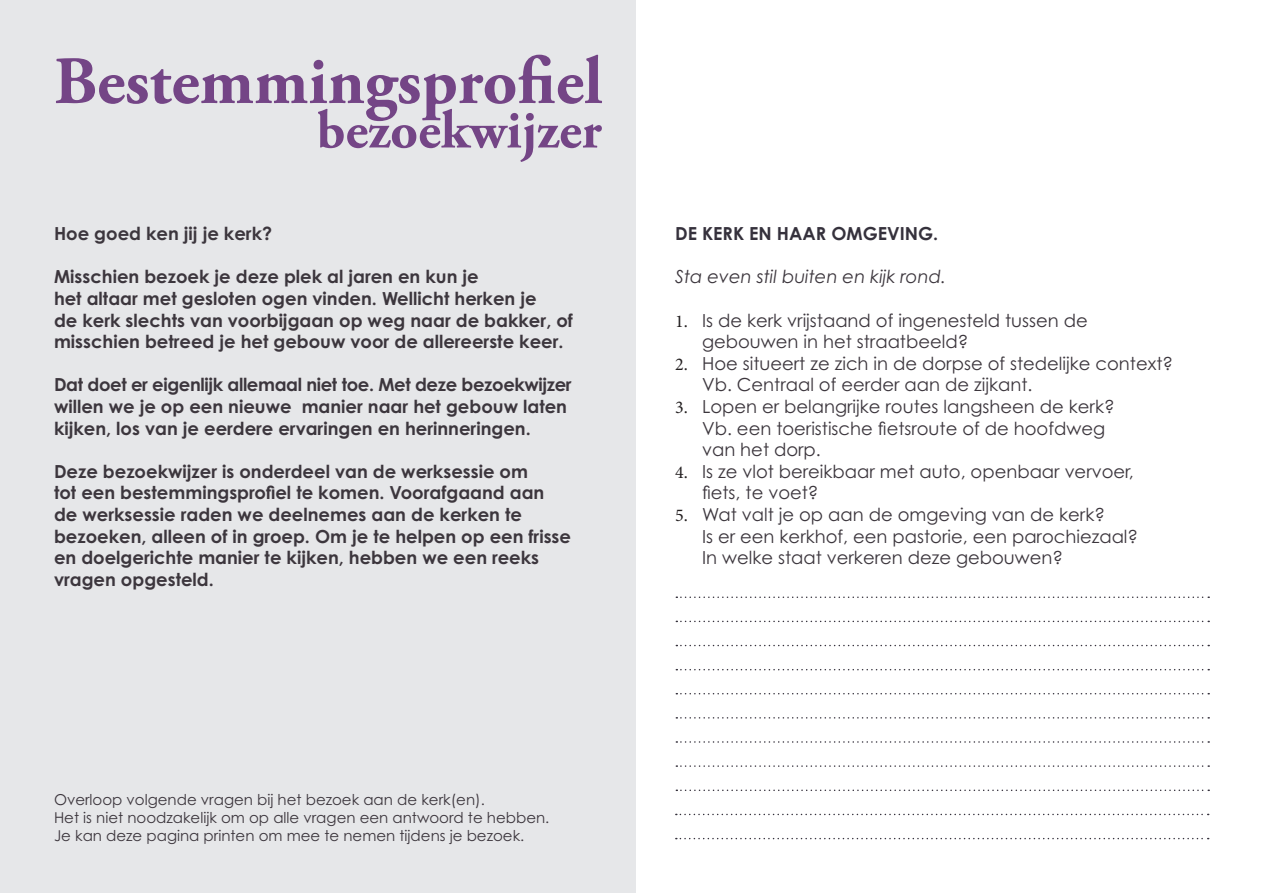
<style>
.page{position:relative;width:1263px;height:893px;background:#fff}
.page>*{position:absolute;margin:0;border:0;box-sizing:border-box;transform-origin:0 0}
.t1{font:700 67.5px "Adobe Garamond Pro";color:#744586}
.t2{font:700 54px "Adobe Garamond Pro";color:#744586}
.t3{font:700 18px/21.6px "Century Gothic Pro";color:#3c363d}
.t4{font:18px/21.6px "Century Gothic Pro";color:#3c363d}
.t5{font:italic 18px "Century Gothic Pro";color:#3c363d}
.t6{font:700 18px "Century Gothic Pro";color:#35313c}
.t7{font:15px/18px "Century Gothic Pro";color:#3c363d}
.s1{font-family:"Minion Pro";color:#231f20}
</style>
<div class="page">
<div style="left:0;top:0;width:636px;height:893px;background:#e6e7e9"></div>
<svg style="left:676px;top:596px;width:533px;height:2px"></svg>
<svg style="left:676px;top:693px;width:533px;height:1px"></svg>
<svg style="left:676px;top:645px;width:533px;height:1px"></svg>
<svg style="left:676px;top:741px;width:533px;height:2px"></svg>
<svg style="left:676px;top:838px;width:533px;height:1px"></svg>
<svg style="left:676px;top:621px;width:533px;height:1px"></svg>
<svg style="left:676px;top:717px;width:533px;height:2px"></svg>
<svg style="left:676px;top:814px;width:533px;height:1px"></svg>
<svg style="left:676px;top:669px;width:533px;height:1px"></svg>
<svg style="left:676px;top:765px;width:533px;height:2px"></svg>
<svg style="left:676px;top:789px;width:533px;height:2px"></svg>
<p class="t1" style="left:54px;top:42px;width:550px">Bestemmingsprofiel</p>
<p class="t2" style="left:317px;top:99px;width:287px">bezoekwijzer</p>
<p class="t3" style="left:54px;top:223px;width:220px">Hoe goed ken jij je kerk?</p>
<p class="t3" style="left:54px;top:266px;width:520px">Misschien bezoek je deze plek al jaren en kun je<br>het altaar met gesloten ogen vinden. Wellicht herken je<br>de kerk slechts van voorbijgaan op weg naar de bakker, of misschien betreed je het gebouw voor de allereerste keer.</p>
<p class="t3" style="left:54px;top:374px;width:519px">Dat doet er eigenlijk allemaal niet toe. Met deze bezoekwijzer willen we je op een nieuwe manier naar het gebouw laten kijken, los van je eerdere ervaringen en herinneringen.</p>
<p class="t3" style="left:54px;top:460px;width:518px">Deze bezoekwijzer is onderdeel van de werksessie om<br>tot een bestemmingsprofiel te komen. Voorafgaand aan de werksessie raden we deelnemes aan de kerken te bezoeken, alleen of in groep. Om je te helpen op een frisse en doelgerichte manier te kijken, hebben we een reeks vragen opgesteld.</p>
<p class="t6" style="left:675px;top:222px;width:265px">DE KERK EN HAAR OMGEVING.</p>
<p class="t5" style="left:675px;top:266px;width:272px">Sta even stil buiten en kijk rond.</p>
<p class="t4" style="left:702px;top:309px;width:387px;text-indent:-27px"><span class="s1">1.</span> Is de kerk vrijstaand of ingenesteld tussen de gebouwen in het straatbeeld?</p>
<p class="t4" style="left:702px;top:352px;width:472px;text-indent:-27px"><span class="s1">2.</span> Hoe situeert ze zich in de dorpse of stedelijke context?<br>Vb. Centraal of eerder aan de zijkant.</p>
<p class="t4" style="left:702px;top:396px;width:414px;text-indent:-27px"><span class="s1">3.</span> Lopen er belangrijke routes langsheen de kerk?<br>Vb. een toeristische fietsroute of de hoofdweg van het dorp.</p>
<p class="t4" style="left:702px;top:460px;width:433px;text-indent:-27px"><span class="s1">4.</span> Is ze vlot bereikbaar met auto, openbaar vervoer, fiets, te voet?</p>
<p class="t4" style="left:702px;top:504px;width:438px;text-indent:-27px"><span class="s1">5.</span> Wat valt je op aan de omgeving van de kerk?<br>Is er een kerkhof, een pastorie, een parochiezaal?<br>In welke staat verkeren deze gebouwen?</p>
<p class="t7" style="left:54px;top:791px;width:497px">Overloop volgende vragen bij het bezoek aan de kerk(en).<br>Het is niet noodzakelijk om op alle vragen een antwoord te hebben.<br>Je kan deze pagina printen om mee te nemen tijdens je bezoek.</p>
</div>
